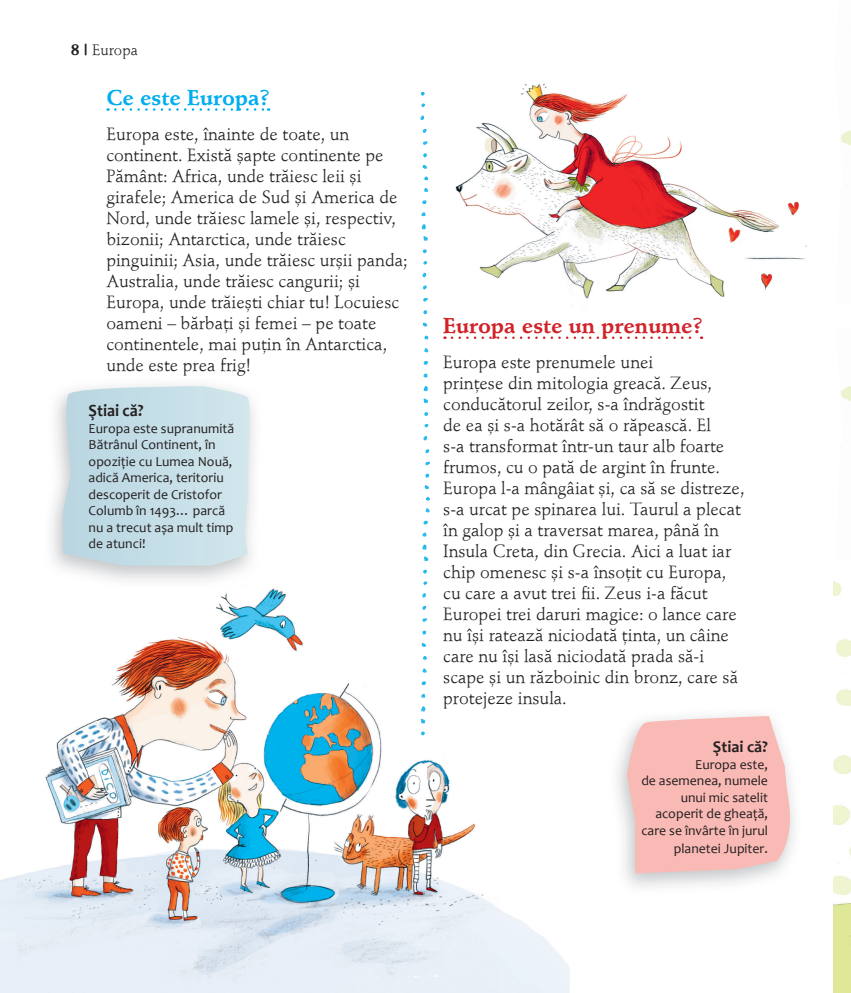
<style>
.page{position:relative;width:851px;height:993px;background:#fff}
.page>*{position:absolute;margin:0;border:0;box-sizing:border-box;transform-origin:0 0}
.t1{font:700 21.25px "Stempel Schneidler";color:#d1232a}
.t2{font:700 21.25px "Stempel Schneidler";color:#00aeef}
.t3{font:17.5px/21px "Stempel Schneidler";color:#231f20}
.t4{font:700 17px "Candara";color:#231f20;scale:.95 1}
.t5{font:700 16.25px "Candara";color:#231f20}
.t6{font:15px "Stempel Schneidler";color:#231f20}
.t7{font:13.75px/16.5px "Candara";color:#231f20}
.s1{font-weight:700}
</style>
<div class="page">
<img style="left:0;top:588px;width:569px;height:404px">
<img style="left:833px;top:581px;width:17px;height:411px">
<img style="left:840px;top:386px;width:10px;height:15px">
<img style="left:840px;top:131px;width:10px;height:14px">
<img style="left:455px;top:83px;width:351px;height:223px">
<svg style="left:115px;top:108px;width:154px;height:3px"></svg>
<svg style="left:452px;top:336px;width:250px;height:3px"></svg>
<img style="left:413px;top:92px;width:21px;height:646px">
<svg style="left:62px;top:386px;width:190px;height:179px;background:#c7dee6"></svg>
<svg style="left:626px;top:715px;width:168px;height:158px;background:#f7c0bc"></svg>
<p class="t6" style="left:71px;top:41px;width:68px"><span class="s1">8 |</span> Europa</p>
<p class="t2" style="left:106px;top:84px;width:164px">Ce este Europa?</p>
<p class="t3" style="left:106px;top:123px;width:303px">Europa este, înainte de toate, un continent. Există şapte continente pe Pământ: Africa, unde trăiesc leii şi girafele; America de Sud și America de Nord, unde trăiesc lamele şi, respectiv, bizonii; Antarctica, unde trăiesc pinguinii; Asia, unde trăiesc urşii panda; Australia, unde trăiesc cangurii; şi Europa, unde trăieşti chiar tu! Locuiesc oameni – bărbaţi şi femei – pe toate continentele, mai puţin în Antarctica, unde este prea frig!</p>
<p class="t4" style="left:89px;top:400px;width:59px">Ştiai că?</p>
<p class="t7" style="left:89px;top:419px;width:147px">Europa este supranumită<br>Bătrânul Continent, în opoziţie cu Lumea Nouă, adică America, teritoriu descoperit de Cristofor<br>Columb în 1493… parcă nu a trecut așa mult timp de atunci!</p>
<p class="t1" style="left:443px;top:312px;width:260px">Europa este un prenume?</p>
<p class="t3" style="left:443px;top:351px;width:303px">Europa este prenumele unei<br>prinţese din mitologia greacă. Zeus, conducătorul zeilor, s-a îndrăgostit<br>de ea şi s-a hotărât să o răpească. El<br>s-a transformat într-un taur alb foarte frumos, cu o pată de argint în frunte.<br>Europa l-a mângâiat şi, ca să se distreze, s-a urcat pe spinarea lui. Taurul a plecat în galop şi a traversat marea, până în Insula Creta, din Grecia. Aici a luat iar chip omenesc şi s-a însoţit cu Europa, cu care a avut trei fii. Zeus i-a făcut Europei trei daruri magice: o lance care nu îşi ratează niciodată ţinta, un câine care nu îşi lasă niciodată prada să-i scape şi un războinic din bronz, care să protejeze insula.</p>
<p class="t5" style="left:712px;top:736px;width:56px">Ştiai că?</p>
<p class="t7" style="left:641px;top:755px;width:128px;text-align:right">Europa este,<br>de asemenea, numele unui mic satelit acoperit de gheaţă, care se învârte în jurul</p>
<p class="t7" style="left:673px;top:839px;width:96px">planetei Jupiter.</p>
</div>
